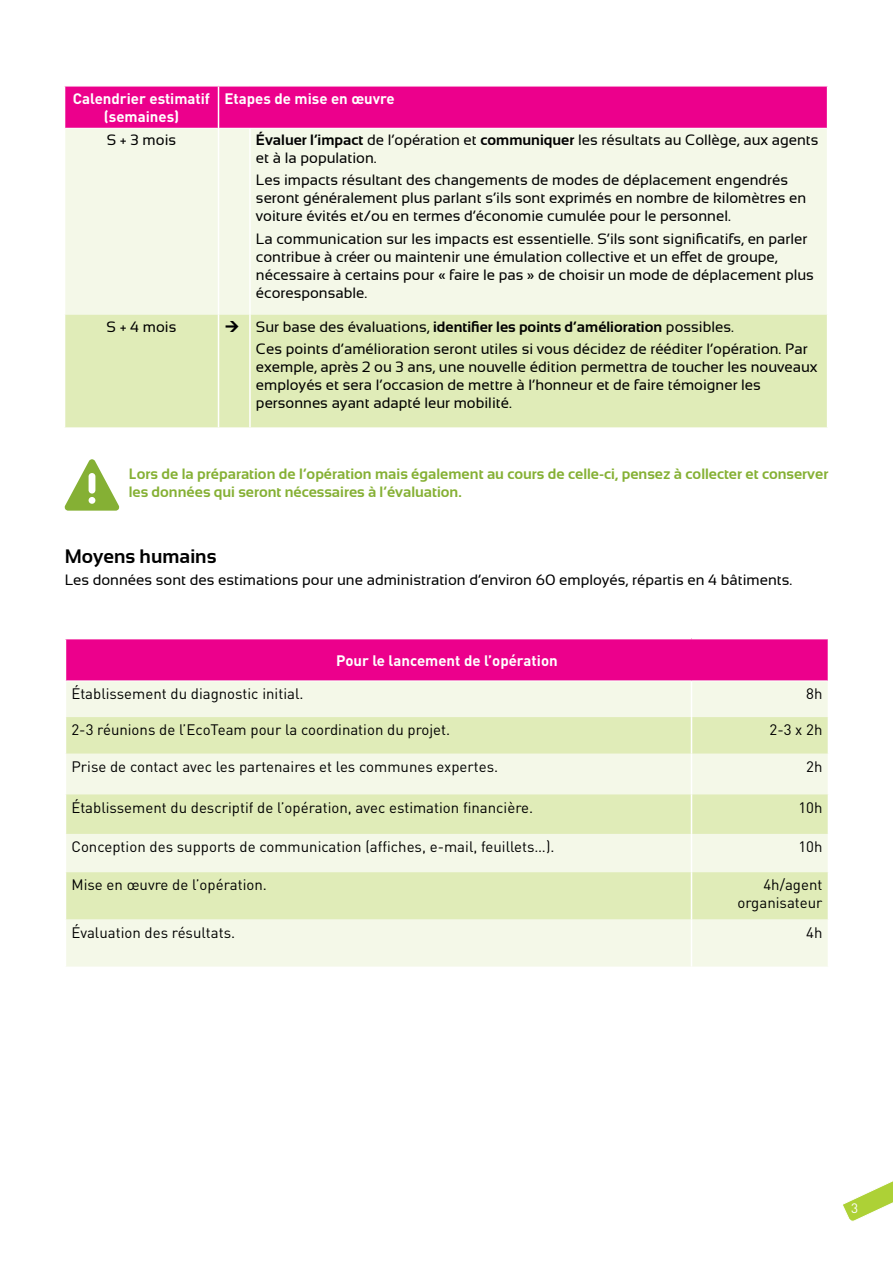
<style>
.page{position:relative;width:893px;height:1263px;background:#fff}
.page>*{position:absolute;margin:0;border:0;box-sizing:border-box;transform-origin:0 0}
.t1{font:700 19.5px "Sansation";color:#000}
.t2{font:15px/18px "Sansation";color:#000}
.t3{font:15px/18px "DIN";color:#000;text-align:right}
.t4{font:700 15px/18px "Sansation";color:#85b034}
.t5{font:700 15px/18px "DIN";color:#fff;text-align:center}
.t6{font:13.5px "DIN";color:#fff}
.s1{font-weight:700}
</style>
<div class="page">
<svg style="left:843px;top:1181px;width:50px;height:41px"></svg>
<div style="left:65px;top:87px;width:762px;height:41px;background:#ec008c"></div>
<div style="left:65px;top:129px;width:762px;height:186px;background:#f4f8e8"></div>
<div style="left:65px;top:315px;width:762px;height:112px;background:#e0ecb8"></div>
<hr style="left:218px;top:87px;width:1px;height:41px;background:#fff">
<hr style="left:218px;top:128px;width:1px;height:187px;background:#fff">
<hr style="left:249px;top:129px;width:2px;height:186px;background:#fff">
<hr style="left:218px;top:315px;width:1px;height:112px;background:#fff">
<hr style="left:249px;top:315px;width:2px;height:112px;background:#fff">
<svg style="left:65px;top:459px;width:54px;height:52px"></svg>
<div style="left:65px;top:639px;width:763px;height:42px;background:#ec008c"></div>
<div style="left:66px;top:681px;width:762px;height:285px;background:#f4f8e8"></div>
<svg style="left:66px;top:717px;width:762px;height:202px;background:#e7f0ca"></svg>
<hr style="left:66px;top:680px;width:625px;height:1px;background:#fff">
<hr style="left:691px;top:680px;width:137px;height:1px;background:#fff">
<hr style="left:65px;top:639px;width:1px;height:42px;background:#fff">
<hr style="left:691px;top:681px;width:1px;height:36px;background:#fff">
<hr style="left:691px;top:717px;width:1px;height:37px;background:#fff">
<hr style="left:691px;top:754px;width:1px;height:40px;background:#fff">
<hr style="left:691px;top:794px;width:1px;height:40px;background:#fff">
<hr style="left:691px;top:834px;width:1px;height:38px;background:#fff">
<hr style="left:691px;top:872px;width:1px;height:47px;background:#fff">
<hr style="left:691px;top:919px;width:1px;height:47px;background:#fff">
<svg style="left:226px;top:321px;width:13px;height:11px"></svg>
<p class="t5" style="left:73px;top:89px;width:139px">Calendrier estimatif (semaines)</p>
<p class="t5" style="left:224px;top:89px;width:172px">Etapes de mise en œuvre</p>
<p class="t2" style="left:107px;top:131px;width:71px">S + 3 mois</p>
<p class="t2" style="left:256px;top:131px;width:564px"><span class="s1">évaluer l’impact</span> de l’opération et <span class="s1">communiquer</span> les résultats au Collège, aux agents et à la population.</p>
<p class="t2" style="left:256px;top:171px;width:552px">Les impacts résultant des changements de modes de déplacement engendrés seront généralement plus parlant s’ils sont exprimés en nombre de kilomètres en voiture évités et/ou en termes d’économie cumulée pour le personnel.</p>
<p class="t2" style="left:256px;top:229px;width:559px">La communication sur les impacts est essentielle. S’ils sont significatifs, en parler contribue à créer ou maintenir une émulation collective et un effet de groupe, nécessaire à certains pour « faire le pas » de choisir un mode de déplacement plus écoresponsable.</p>
<p class="t2" style="left:107px;top:317px;width:71px">S + 4 mois</p>
<p class="t2" style="left:256px;top:315px;width:553px;line-height:22.2px">Sur base des évaluations, <span class="s1">identifier les points d’amélioration</span> possibles.<br>Ces points d’amélioration seront utiles si vous décidez de rééditer l’opération. Par</p>
<p class="t2" style="left:256px;top:358px;width:563px">exemple, après 2 ou 3 ans, une nouvelle édition permettra de toucher les nouveaux employés et sera l’occasion de mettre à l’honneur et de faire témoigner les personnes ayant adapté leur mobilité.</p>
<p class="t4" style="left:129px;top:464px;width:701px">Lors de la préparation de l’opération mais également au cours de celle-ci, pensez à collecter et conserver les données qui seront nécessaires à l’évaluation.</p>
<h1 class="t1" style="left:65px;top:545px;width:153px">Moyens humains</h1>
<p class="t2" style="left:65px;top:571px;width:729px">Les données sont des estimations pour une administration d’environ 60 employés, répartis en 4 bâtiments.</p>
<p class="t5" style="left:336px;top:651px;width:223px">Pour le lancement de l’opération</p>
<p class="t3" style="left:71px;top:684px;width:234px">établissement du diagnostic initial.</p>
<p class="t3" style="left:806px;top:684px;width:18px">8h</p>
<p class="t3" style="left:71px;top:721px;width:380px">2-3 réunions de l’EcoTeam pour la coordination du projet.</p>
<p class="t3" style="left:769px;top:721px;width:54px">2-3 x 2h</p>
<p class="t3" style="left:71px;top:757px;width:428px">Prise de contact avec les partenaires et les communes expertes.</p>
<p class="t3" style="left:806px;top:757px;width:18px">2h</p>
<p class="t3" style="left:71px;top:798px;width:463px">établissement du descriptif de l’opération, avec estimation financière.</p>
<p class="t3" style="left:798px;top:798px;width:26px">10h</p>
<p class="t3" style="left:71px;top:837px;width:485px">Conception des supports de communication (affiches, e-mail, feuillets…).</p>
<p class="t3" style="left:798px;top:837px;width:26px">10h</p>
<p class="t3" style="left:71px;top:876px;width:197px">Mise en œuvre de l’opération.</p>
<p class="t3" style="left:737px;top:876px;width:86px">4h/agent organisateur</p>
<p class="t3" style="left:71px;top:923px;width:165px">évaluation des résultats.</p>
<p class="t3" style="left:806px;top:923px;width:18px">4h</p>
<p class="t6" style="left:851px;top:1199px;width:9px">3</p>
</div>
